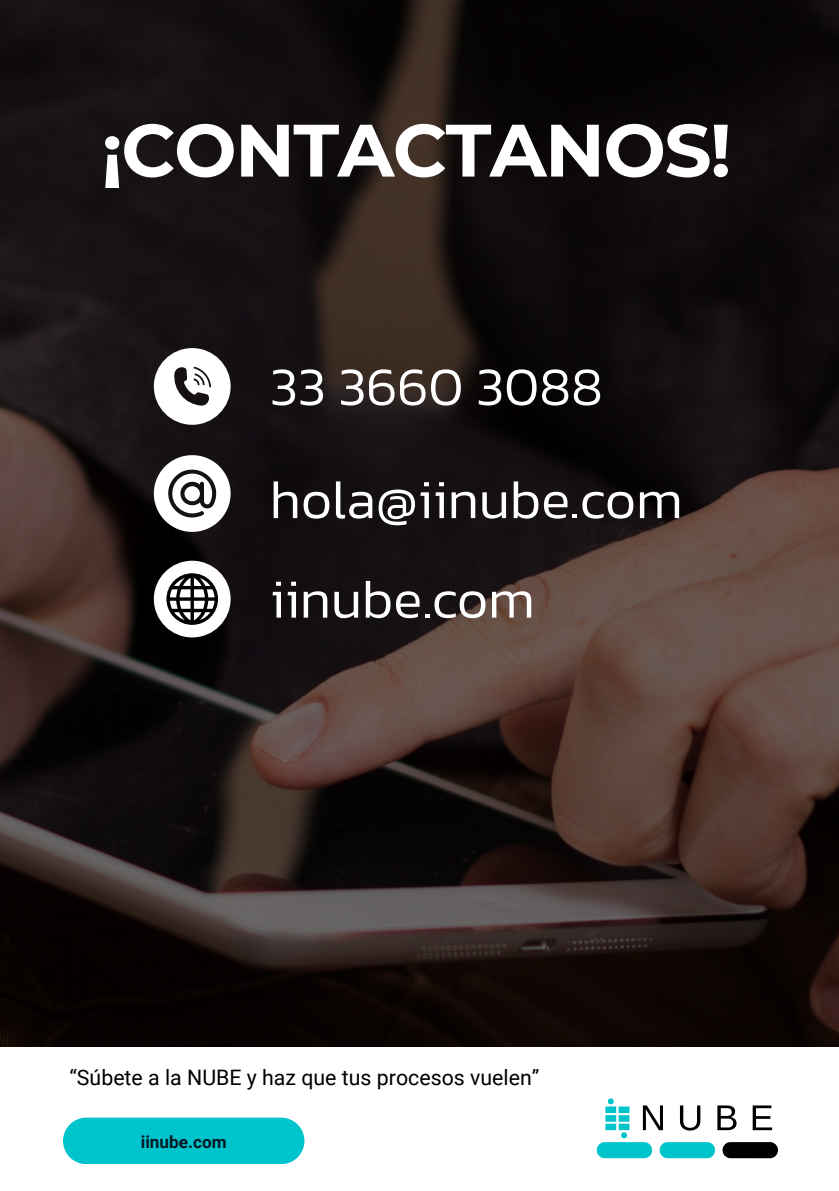
<style>
.page{position:relative;width:839px;height:1191px;background:#fff}
.page>*{position:absolute;margin:0;border:0;box-sizing:border-box;transform-origin:0 0}
.t1{font:700 74px "Montserrat";letter-spacing:-.02em;color:#fff}
.t2{font:300 54.4px "Kanit";color:#fff}
.t3{font:21.4px "Roboto";color:#000}
.t4{font:700 17.2px "Roboto";color:#051926}
</style>
<div class="page">
<img style="left:0;top:0;width:838px;height:1047px">
<div style="left:63px;top:1118px;width:241px;height:46px;background:#00c4cc"></div>
<svg style="left:596px;top:1098px;width:182px;height:60px"></svg>
<svg style="left:154px;top:561px;width:76px;height:76px"></svg>
<svg style="left:154px;top:455px;width:76px;height:77px"></svg>
<svg style="left:154px;top:348px;width:76px;height:77px"></svg>
<p class="t1" style="left:101px;top:105px;width:631px">¡CONTACTANOS!</p>
<p class="t2" style="left:270px;top:345px;width:334px">33 3660 3088</p>
<p class="t2" style="left:270px;top:458px;width:414px">hola@iinube.com</p>
<h1 class="t2" style="left:270px;top:558px;width:266px">iinube.com</h1>
<h2 class="t3" style="left:69px;top:1065px;width:471px">“Súbete a la NUBE y haz que tus procesos vuelen”</h2>
<p class="t4" style="left:141px;top:1132px;width:87px">iinube.com</p>
</div>
